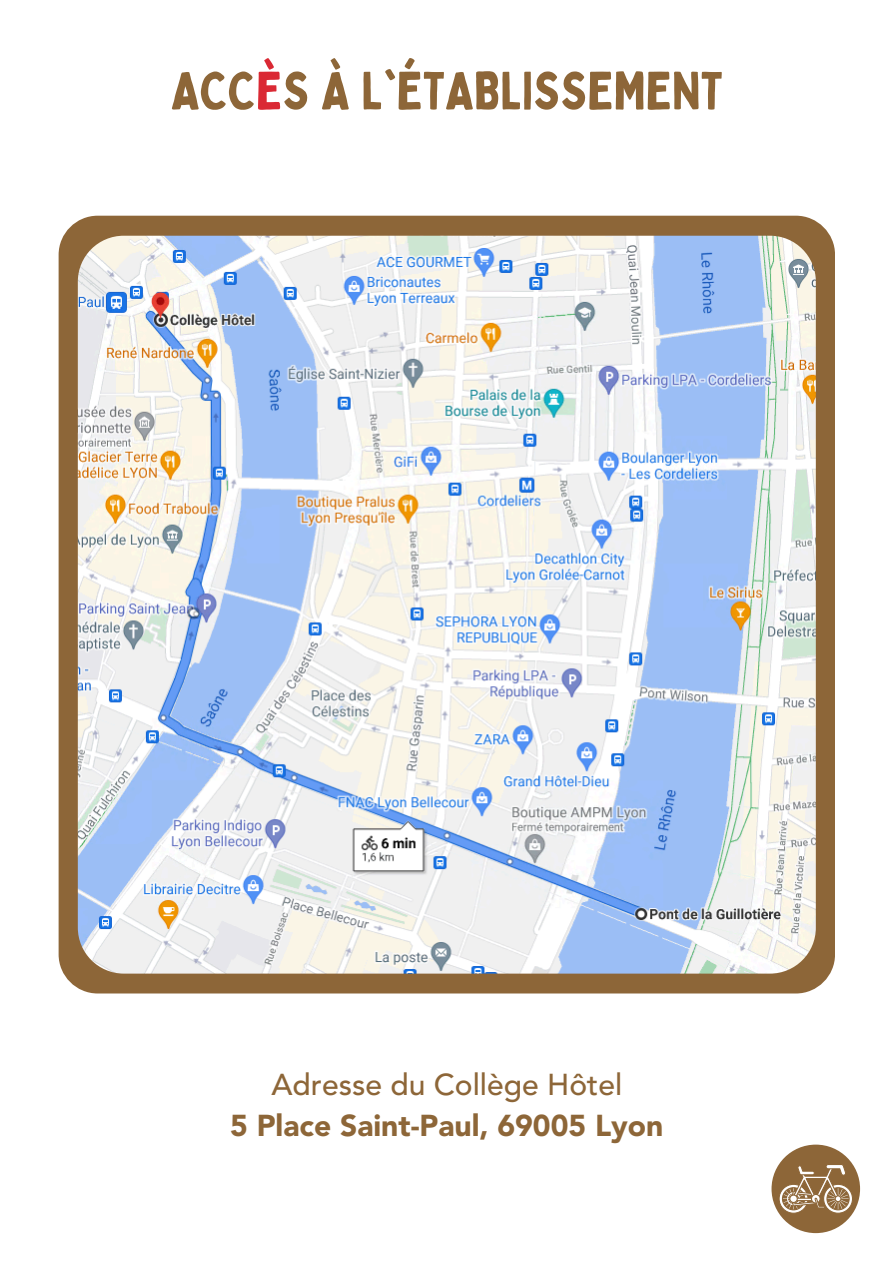
<style>
.page{position:relative;width:894px;height:1264px;background:#fff}
.page>*{position:absolute;margin:0;border:0;box-sizing:border-box;transform-origin:0 0}
.t1{font:52.5px "Bobby Jones";color:#8d6638}
.t2{font:900 30px "Avenir";color:#8d6638}
.t3{font:500 30px "Avenir";color:#8d6638}
.s1{color:#da2934}
</style>
<div class="page">
<div style="left:59px;top:216px;width:775px;height:777px;background:#8d6638;border-radius:39px"></div>
<img style="left:78px;top:236px;width:737px;height:737px;border-radius:46px">
<div style="left:771px;top:1144px;width:88px;height:89px;background:#8d6638;border-radius:50%"></div>
<svg style="left:778px;top:1163px;width:74px;height:50px"></svg>
<p class="t1" style="left:171px;top:57px;width:553px">ACC<span class="s1">È</span>S À L'ÉTABLISSEMENT</p>
<p class="t3" style="left:271px;top:1066px;width:352px">Adresse du Collège Hôtel</p>
<p class="t2" style="left:230px;top:1107px;width:435px">5 Place Saint-Paul, 69005 Lyon</p>
</div>
